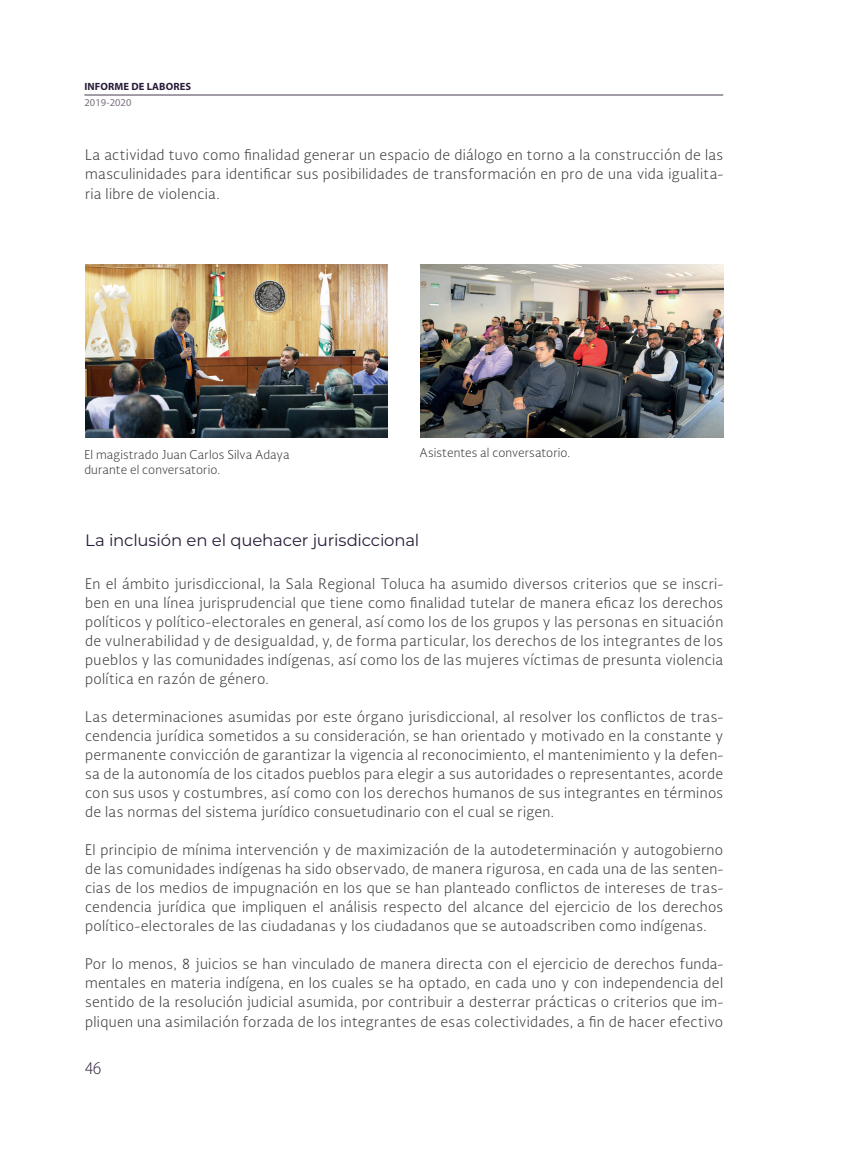
<style>
.page{position:relative;width:851px;height:1149px;background:#fff}
.page>*{position:absolute;margin:0;border:0;box-sizing:border-box;transform-origin:0 0}
.t1{font:300 semi-condensed 18px "Myriad Pro";color:#2a1d39}
.T1{font:16.5px "Montserrat";letter-spacing:-.01em;color:#2a1d39}
.Texto_Sin_Sangría{font:300 14.25px/18.9px "Soberana Sans";letter-spacing:.02em;color:#3e3e3f;text-align:justify}
.Pie_foto{font:300 12px/15px "Soberana Sans";letter-spacing:.005em;color:#3e3e3f}
.t2{font:700 10.5px "Myriad Pro";letter-spacing:.01em;color:#2a1d39}
.t3{font:10.5px "Myriad Pro";letter-spacing:.01em;color:#7b6f7e}
</style>
<div class="page">
<hr style="left:84px;top:95px;width:639px;height:1px;background:#473c51">
<img style="left:85px;top:264px;width:303px;height:173px">
<img style="left:420px;top:264px;width:303px;height:173px">
<p class="t2" style="left:84px;top:79px;width:108px">INFORME DE LABORES</p>
<p class="t3" style="left:84px;top:96px;width:49px">2019-2020</p>
<p class="Texto_Sin_Sangría" style="left:85px;top:144px;width:639px;line-height:19.5px">La actividad tuvo como finalidad generar un espacio de diálogo en torno a la construcción de las masculinidades para identificar sus posibilidades de transformación en pro de una vida igualita&shy;ria libre de violencia.</p>
<p class="Pie_foto" style="left:84px;top:446px;width:207px">El magistrado Juan Carlos Silva Adaya durante el conversatorio.</p>
<p class="Pie_foto" style="left:419px;top:444px;width:152px">Asistentes al conversatorio.</p>
<p class="T1" style="left:85px;top:529px;width:336px">La inclusión en el quehacer jurisdiccional</p>
<p class="Texto_Sin_Sangría" style="left:85px;top:574px;width:639px">En el ámbito jurisdiccional, la Sala Regional Toluca ha asumido diversos criterios que se inscri&shy;ben en una línea jurisprudencial que tiene como finalidad tutelar de manera eficaz los derechos políticos y político-electorales en general, así como los de los grupos y las personas en situación de vulnerabilidad y de desigualdad, y, de forma particular, los derechos de los integrantes de los pueblos y las comunidades indígenas, así como los de las mujeres víctimas de presunta violencia política en razón de género.</p>
<p class="Texto_Sin_Sangría" style="left:85px;top:707px;width:639px">Las determinaciones asumidas por este órgano jurisdiccional, al resolver los conflictos de tras&shy;cendencia jurídica sometidos a su consideración, se han orientado y motivado en la constante y permanente convicción de garantizar la vigencia al reconocimiento, el mantenimiento y la defen&shy;sa de la autonomía de los citados pueblos para elegir a sus autoridades o representantes, acorde con sus usos y costumbres, así como con los derechos humanos de sus integrantes en términos de las normas del sistema jurídico consuetudinario con el cual se rigen.</p>
<p class="Texto_Sin_Sangría" style="left:85px;top:839px;width:639px">El principio de mínima intervención y de maximización de la autodeterminación y autogobierno de las comunidades indígenas ha sido observado, de manera rigurosa, en cada una de las senten&shy;cias de los medios de impugnación en los que se han planteado conflictos de intereses de tras&shy;cendencia jurídica que impliquen el análisis respecto del alcance del ejercicio de los derechos político-electorales de las ciudadanas y los ciudadanos que se autoadscriben como indígenas.</p>
<p class="Texto_Sin_Sangría" style="left:85px;top:953px;width:639px">Por lo menos, 8 juicios se han vinculado de manera directa con el ejercicio de derechos funda&shy;mentales en materia indígena, en los cuales se ha optado, en cada uno y con independencia del sentido de la resolución judicial asumida, por contribuir a desterrar prácticas o criterios que im&shy;pliquen una asimilación forzada de los integrantes de esas colectividades, a fin de hacer efectivo</p>
<p class="t1" style="left:85px;top:1056px;width:18px">46</p>
</div>
